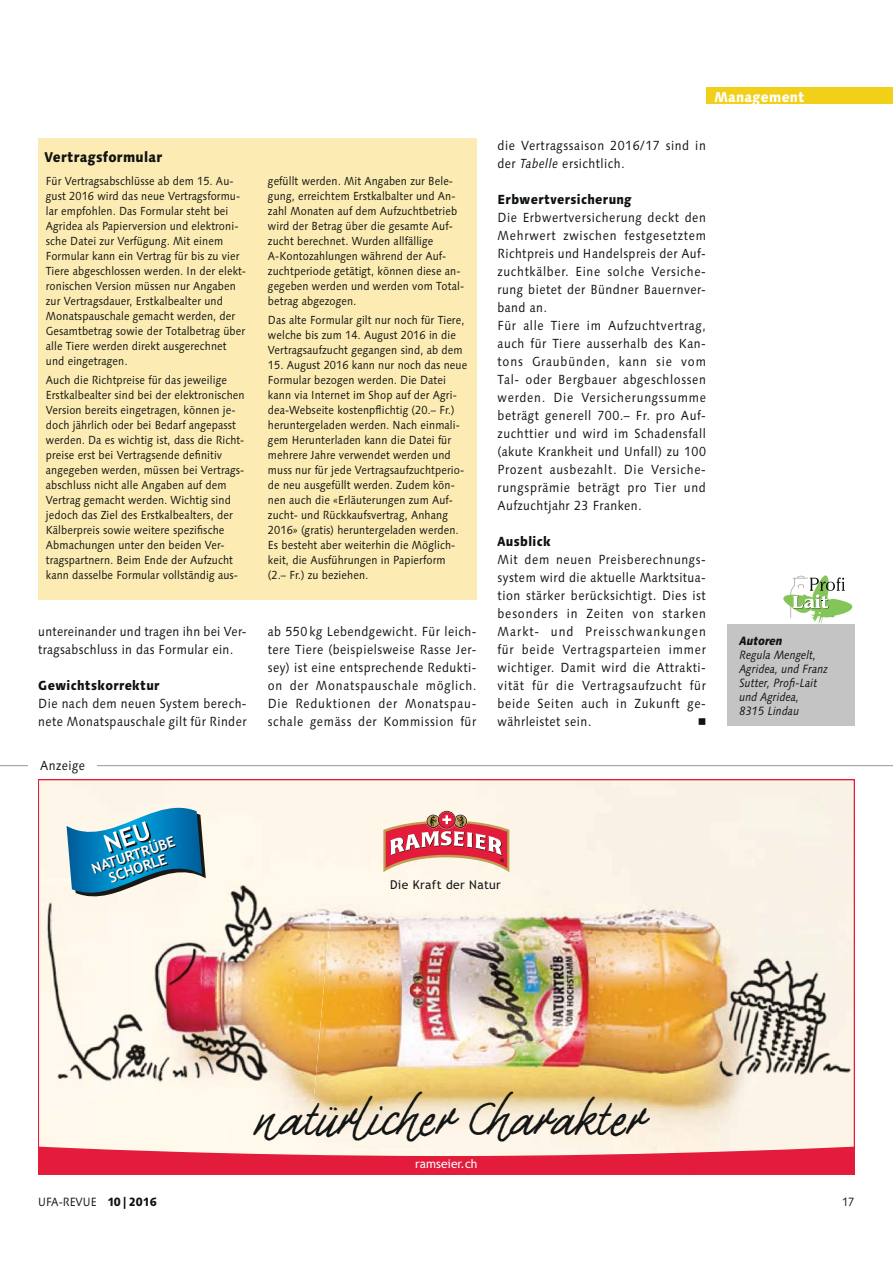
<style>
.page{position:relative;width:893px;height:1263px;background:#fff}
.page>*{position:absolute;margin:0;border:0;box-sizing:border-box;transform-origin:0 0}
.t1{font:35.4px "Ramseier";color:#131615}
.t2{font:800 14.25px "Linotype Syntax";letter-spacing:.02em;color:#0f1310;scale:.9 1}
.t3{font:800 14.25px "Linotype Syntax";letter-spacing:.025em;color:#fff;scale:.9 1}
.t4{font:700 14.1px/14.1px "Trebuchet MS";color:#fff;text-align:center}
.t5{font:13.2px/18px "Linotype Syntax";letter-spacing:.05em;color:#0f1310;scale:.9 1}
.t6{font:13.2px/18px "Linotype Syntax";letter-spacing:.025em;color:#0f1310;scale:.9 1}
.t7{font:800 13.2px "Linotype Syntax";letter-spacing:.025em;color:#0f1310;scale:.9 1}
.t8{font:13.2px "Universal Newswith Comm Pi";color:#0f1310}
.t9{font:12.15px "Trebuchet MS";letter-spacing:.03em;color:#131615}
.t10{font:italic 12px/14px "Linotype Syntax";color:#0f1310;scale:.9 1}
.t11{font:12px "Linotype Syntax";color:#0f1310;scale:.9 1}
.t12{font:12px "Trebuchet MS";color:#fff}
.t13{font:italic 800 12px "Linotype Syntax";color:#0f1310;scale:.9 1}
.t14{font:12px "Linotype Syntax";color:#0f1310;scale:.88 1}
.t15{font:11.7px/15px "Linotype Syntax";letter-spacing:.01em;color:#0f1310;scale:.9 1}
.s1{font-style:italic}
.s2{font-weight:800}
</style>
<div class="page">
<div style="left:706px;top:87px;width:187px;height:17px;background:#f2d019"></div>
<div style="left:726px;top:624px;width:128px;height:102px;background:#c4c4c5"></div>
<div style="left:38px;top:138px;width:438px;height:462px;background:#fcecb3"></div>
<hr style="left:0;top:765px;width:893px;height:1px;background:#979897">
<div style="left:29px;top:746px;width:68px;height:24px;background:#fff"></div>
<svg style="left:783px;top:575px;width:69px;height:49px"></svg>
<img style="left:38px;top:780px;width:816px;height:395px">
<p class="t2" style="left:45px;top:151px;width:132px">Vertragsformular</p>
<p class="t15" style="left:46px;top:175px;width:224px">Für Vertragsabschlüsse ab dem 15. Au&shy;gust 2016 wird das neue Vertragsformu&shy;lar empfohlen. Das Formular steht bei Agridea als Papier version und elektroni&shy;sche Datei zur Verfügung. Mit einem Formular kann ein Vertrag für bis zu vier Tiere abgeschlossen werden. In der elekt&shy;ronischen Version müssen nur Angaben zur Vertragsdauer, Erst kalbealter und Monatspauschale gemacht werden, der Gesamtbetrag sowie der Totalbetrag über alle Tiere werden direkt ausgerechnet und eingetragen.</p>
<p class="t15" style="left:46px;top:374px;width:222px">Auch die Richtpreise für das jeweilige Erstkalbealter sind bei der elektronischen Version bereits eingetragen, können je&shy;doch jährlich oder bei Bedarf angepasst werden. Da es wichtig ist, dass die Richt&shy;preise erst bei Vertragsende definitiv angegeben werden, müssen bei Vertrags&shy;abschluss nicht alle Angaben auf dem Vertrag gemacht werden. Wichtig sind jedoch das Ziel des Erstkalbealters, der Kälberpreis sowie weitere spezifische Abmachungen unter den beiden Ver&shy;tragspartnern. Beim Ende der Aufzucht kann dasselbe Formular vollständig aus-</p>
<p class="t6" style="left:38px;top:623px;width:233px">untereinander und tragen ihn bei Ver&shy;tragsabschluss in das Formular ein.</p>
<p class="t7" style="left:38px;top:679px;width:136px">Gewichtskorrektur</p>
<p class="t5" style="left:38px;top:695px;width:233px">Die nach dem neuen System berech&shy;nete Monatspauschale gilt für Rinder</p>
<p class="t5" style="left:40px;top:757px;width:51px">Anzeige</p>
<p class="t15" style="left:268px;top:175px;width:219px">gefüllt werden. Mit Angaben zur Bele&shy;gung, erreichtem Erstkalbalter und An&shy;zahl Monaten auf dem Aufzuchtbetrieb wird der Betrag über die gesamte Auf&shy;zucht berechnet. Wurden allfällige A-Kontozahlungen während der Auf&shy;zuchtperiode getätigt, können diese an&shy;gegeben werden und werden vom Total&shy;betrag abgezogen.</p>
<p class="t15" style="left:268px;top:314px;width:220px">Das alte Formular gilt nur noch für Tiere, welche bis zum 14. August 2016 in die<br>Vertragsaufzucht gegangen sind, ab dem</p>
<p class="t15" style="left:268px;top:359px;width:223px">15. August 2016 kann nur noch das neue Formular bezogen werden. Die Datei kann via Internet im Shop auf der Agri&shy;dea-Webseite kostenpflichtig (20.– Fr.) heruntergeladen werden. Nach einmali&shy;gem Herunterladen kann die Datei für mehrere Jahre verwendet werden und muss nur für jede Vertragsaufzuchtperio&shy;de neu ausgefüllt werden. Zudem kön&shy;nen auch die «Erläuterungen zum Auf&shy;zucht- und Rückkaufsvertrag, Anhang 2016» (gratis) heruntergeladen werden.<br>Es besteht aber weiterhin die Möglich&shy;keit, die Ausführungen in Papierform<br>(2.– Fr.) zu beziehen.</p>
<p class="t5" style="left:268px;top:623px;width:233px;text-align:justify">ab 550 kg Lebendgewicht. Für leich&shy;tere Tiere (beispielsweise Rasse Jer&shy;sey) ist eine entsprechende Redukti&shy;on der Monatspauschale möglich.<br>Die Reduktionen der Monatspau&shy;schale gemäss der Kommission für</p>
<p class="t3" style="left:714px;top:91px;width:102px">Management</p>
<p class="t5" style="left:497px;top:137px;width:233px">die Vertragssaison 2016/17 sind in der <span class="s1">Tabelle</span> ersichtlich.</p>
<p class="t7" style="left:497px;top:194px;width:151px">Erbwertversicherung</p>
<p class="t5" style="left:497px;top:209px;width:233px">Die Erbwertversicherung deckt den<br>Mehrwert zwischen festgesetztem<br>Richtpreis und Handelspreis der Auf&shy;zuchtkälber. Eine solche Versiche&shy;rung bietet der Bündner Bauernver&shy;band an.<br>Für alle Tiere im Aufzuchtvertrag, auch für Tiere ausserhalb des Kan&shy;tons Graubünden, kann sie vom<br>Tal- oder Bergbauer abgeschlossen werden. Die Versicherungssumme beträgt generell 700.– Fr. pro Auf&shy;zuchttier und wird im Schadensfall (akute Krankheit und Unfall) zu 100<br>Prozent ausbezahlt. Die Versiche&shy;rungsprämie beträgt pro Tier und<br>Aufzuchtjahr 23 Franken.</p>
<p class="t7" style="left:497px;top:535px;width:60px">Ausblick</p>
<p class="t5" style="left:497px;top:551px;width:233px;text-align:justify">Mit dem neuen Preisberechnungs&shy;system wird die aktuelle Marktsitua&shy;tion stärker berücksichtigt. Dies ist besonders in Zeiten von starken Markt- und Preisschwankungen für beide Vertragsparteien immer wichtiger. Damit wird die Attrakti&shy;vität für die Vertragsaufzucht für beide Seiten auch in Zukunft ge&shy;währleistet sein.</p>
<p class="t8" style="left:698px;top:716px;width:9px">-</p>
<p class="t13" style="left:739px;top:637px;width:50px">Autoren</p>
<p class="t10" style="left:739px;top:649px;width:100px">Regula Mengelt,<br>Agridea, und Franz<br>Sutter, Profi-Lait und Agridea,<br>8315 Lindau</p>
<p class="t4" style="left:90px;top:862px;width:88px;rotate:-19deg">NATURTRÜBE<br>SCHORLE</p>
<p class="t9" style="left:390px;top:877px;width:112px">Die Kraft der Natur</p>
<h1 class="t1" style="left:255px;top:1101px;width:391px">natürlicher Charakter</h1>
<p class="t12" style="left:415px;top:1156px;width:64px">ramseier.ch</p>
<p class="t11" style="left:38px;top:1197px;width:133px">UFA-REVUE <span class="s2">10 | 2016</span></p>
<p class="t14" style="left:842px;top:1197px;width:16px">17</p>
</div>
